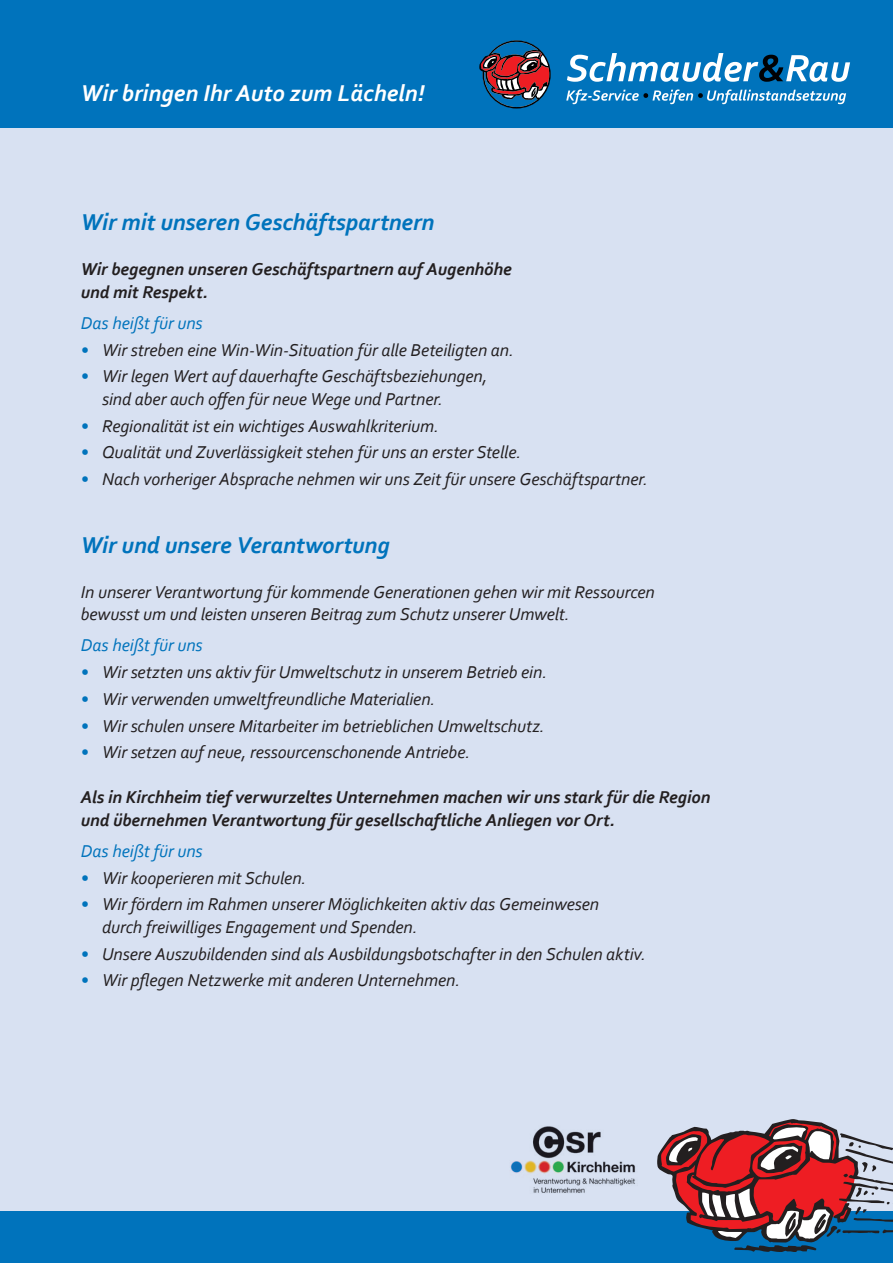
<style>
.page{position:relative;width:893px;height:1263px;background:#d8e1f2}
.page>*{position:absolute;margin:0;border:0;box-sizing:border-box;transform-origin:0 0}
.t1{font:italic 700 24px "Corbel";letter-spacing:-.005em;color:#0073bc}
.t2{font:italic 700 24px "Corbel";color:#fff}
.t3{font:italic 18px/22.5px "Corbel";letter-spacing:-.005em;color:#231f20}
.t4{font:italic 700 18px/22.5px "Corbel";letter-spacing:-.005em;color:#231f20}
.t5{font:italic 18px "Corbel";letter-spacing:-.005em;color:#0073bc}
.s1{color:#0073bc}
</style>
<div class="page">
<div style="left:0;top:0;width:893px;height:128px;background:#0073bc"></div>
<div style="left:0;top:1212px;width:893px;height:51px;background:#0073bc"></div>
<svg style="left:657px;top:1119px;width:236px;height:132px"></svg>
<img style="left:510px;top:1126px;width:125px;height:67px">
<svg style="left:567px;top:53px;width:283px;height:29px"></svg>
<svg style="left:566px;top:89px;width:280px;height:15px"></svg>
<svg style="left:479px;top:40px;width:72px;height:68px"></svg>
<h1 class="t2" style="left:81px;top:79px;width:346px">Wir bringen Ihr Auto zum Lächeln!</h1>
<h1 class="t1" style="left:81px;top:208px;width:355px">Wir mit unseren Geschäftspartnern</h1>
<p class="t4" style="left:81px;top:258px;width:433px">Wir begegnen unseren Geschäftspartnern auf Augenhöhe und mit Respekt.</p>
<p class="t5" style="left:81px;top:312px;width:123px">Das heißt für uns</p>
<p class="t3" style="left:81px;top:338px;width:435px"><span class="s1">•</span> Wir streben eine Win-Win-Situation für alle Beteiligten an.</p>
<p class="t3" style="left:102px;top:365px;width:387px;text-indent:-21px"><span class="s1">•</span> Wir legen Wert auf dauerhafte Geschäftsbeziehungen, sind aber auch offen für neue Wege und Partner.</p>
<p class="t3" style="left:81px;top:414px;width:360px"><span class="s1">•</span> Regionalität ist ein wichtiges Auswahlkriterium.</p>
<p class="t3" style="left:81px;top:441px;width:442px"><span class="s1">•</span> Qualität und Zuverlässigkeit stehen für uns an erster Stelle.</p>
<p class="t3" style="left:81px;top:468px;width:569px"><span class="s1">•</span> Nach vorheriger Absprache nehmen wir uns Zeit für unsere Geschäftspartner.</p>
<h1 class="t1" style="left:81px;top:530px;width:310px">Wir und unsere Verantwortung</h1>
<p class="t3" style="left:81px;top:580px;width:576px">In unserer Verantwortung für kommende Generationen gehen wir mit Ressourcen bewusst um und leisten unseren Beitrag zum Schutz unserer Umwelt.</p>
<p class="t5" style="left:81px;top:634px;width:123px">Das heißt für uns</p>
<p class="t3" style="left:81px;top:660px;width:468px"><span class="s1">•</span> Wir setzten uns aktiv für Umweltschutz in unserem Betrieb ein.</p>
<p class="t3" style="left:81px;top:687px;width:356px"><span class="s1">•</span> Wir verwenden umweltfreundliche Materialien.</p>
<p class="t3" style="left:81px;top:714px;width:465px"><span class="s1">•</span> Wir schulen unsere Mitarbeiter im betrieblichen Umweltschutz.</p>
<p class="t3" style="left:81px;top:741px;width:391px"><span class="s1">•</span> Wir setzen auf neue, ressourcenschonende Antriebe.</p>
<p class="t4" style="left:81px;top:786px;width:631px">Als in Kirchheim tief verwurzeltes Unternehmen machen wir uns stark für die Region und übernehmen Verantwortung für gesellschaftliche Anliegen vor Ort.</p>
<p class="t5" style="left:81px;top:840px;width:123px">Das heißt für uns</p>
<p class="t3" style="left:81px;top:866px;width:227px"><span class="s1">•</span> Wir kooperieren mit Schulen.</p>
<p class="t3" style="left:102px;top:893px;width:499px;text-indent:-21px"><span class="s1">•</span> Wir fördern im Rahmen unserer Möglichkeiten aktiv das Gemeinwesen durch freiwilliges Engagement und Spenden.</p>
<p class="t3" style="left:81px;top:942px;width:567px"><span class="s1">•</span> Unsere Auszubildenden sind als Ausbildungsbotschafter in den Schulen aktiv.</p>
<p class="t3" style="left:81px;top:969px;width:381px"><span class="s1">•</span> Wir pflegen Netzwerke mit anderen Unternehmen.</p>
</div>
